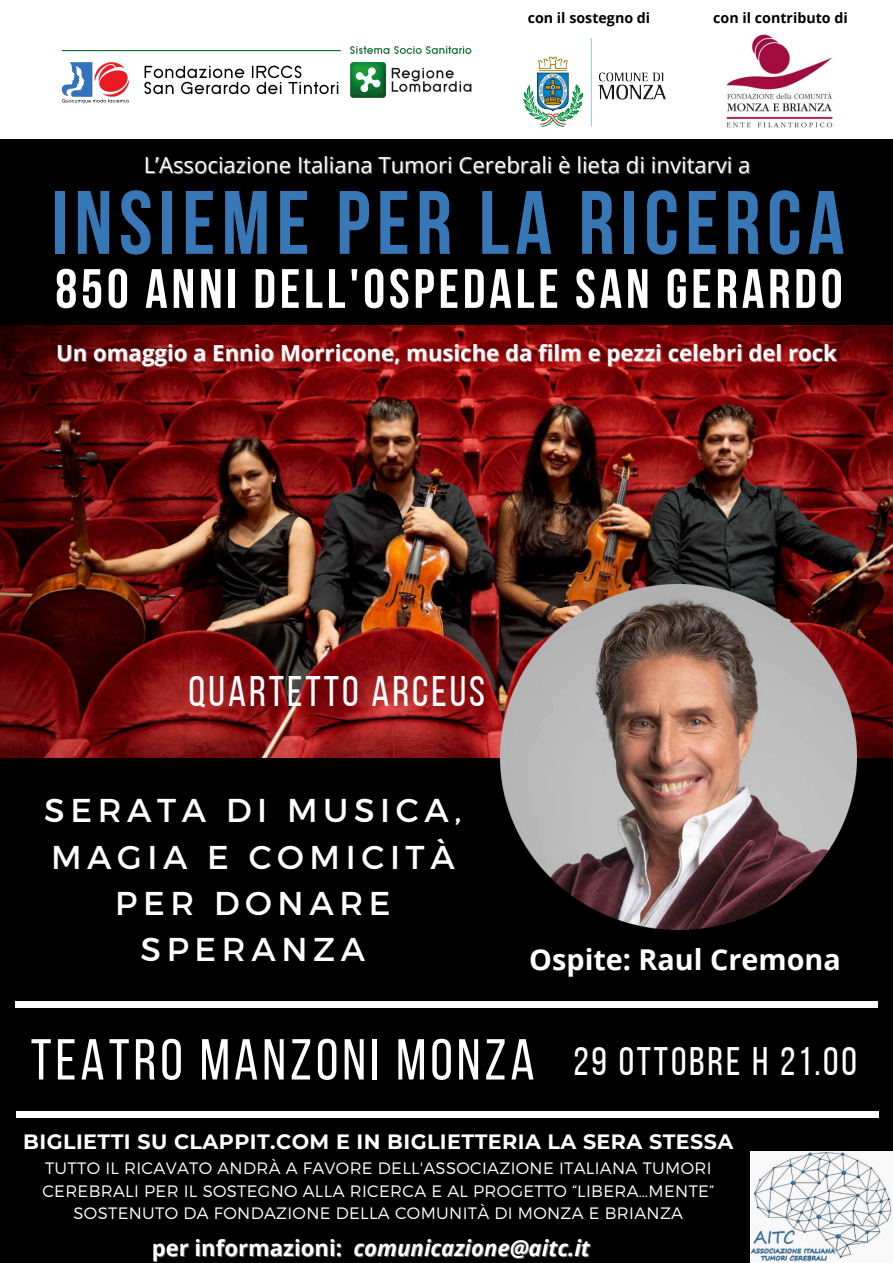
<style>
.page{position:relative;width:893px;height:1263px;background:#000}
.page>*{position:absolute;margin:0;border:0;box-sizing:border-box;transform-origin:0 0}
.t1{font:700 89.85px "Bebas Neue";letter-spacing:.07em;color:#3777b5}
.t2{font:57.68px "Bebas Neue";letter-spacing:.07em;color:#fff}
.t3{font:700 55.35px "Bebas Neue";letter-spacing:.07em;color:#fff}
.t4{font:42.67px "Bebas Neue";letter-spacing:.07em;color:#fff}
.t5{font:39.67px "Bebas Neue";letter-spacing:.07em;color:#fff}
.t6{font:33px/46.1px "Montserrat";letter-spacing:.17em;color:#fff;text-align:center}
.t7{font:700 28.72px "Open Sans";color:#fff}
.t8{font:700 22.12px "Open Sans";color:#fff}
.t9{font:22.12px "Open Sans";color:#fff}
.t10{font:italic 700 22.12px "Open Sans";color:#fff}
.t11{font:700 20.7px "Montserrat";letter-spacing:.02em;color:#fff}
.t12{font:300 16.5px/22.5px "Montserrat";letter-spacing:.02em;color:#fff;text-align:center}
.t13{font:700 14.25px "Open Sans";color:#000}
.s1{font-style:normal}
</style>
<div class="page">
<img style="left:0;top:326px;width:893px;height:431px">
<div style="left:15px;top:1001px;width:862px;height:6px;background:#fff"></div>
<div style="left:16px;top:1111px;width:862px;height:7px;background:#fff"></div>
<div style="left:0;top:0;width:893px;height:139px;background:#fff"></div>
<img style="left:61px;top:46px;width:411px;height:58px">
<img style="left:501px;top:585px;width:355px;height:344px">
<img style="left:523px;top:39px;width:143px;height:87px">
<img style="left:725px;top:33px;width:110px;height:95px">
<img style="left:750px;top:1152px;width:143px;height:111px">
<p class="t13" style="left:528px;top:8px;width:124px">con il sostegno di</p>
<p class="t13" style="left:713px;top:8px;width:136px">con il contributo di</p>
<h3 class="t9" style="left:144px;top:149px;width:608px">L’Associazione Italiana Tumori Cerebrali è lieta di invitarvi a</h3>
<h1 class="t1" style="left:51px;top:186px;width:795px">INSIEME PER LA RICERCA</h1>
<h3 class="t3" style="left:55px;top:266px;width:789px">850 ANNI DELL'OSPEDALE SAN GERARDO</h3>
<h3 class="t8" style="left:56px;top:337px;width:782px">Un omaggio a Ennio Morricone, musiche da film e pezzi celebri del rock</h3>
<h3 class="t4" style="left:188px;top:674px;width:298px">QUARTETTO ARCEUS</h3>
<h3 class="t6" style="left:44px;top:786px;width:418px">SERATA DI MUSICA,<br>MAGIA E COMICITÀ<br>PER DONARE<br>SPERANZA</h3>
<h3 class="t7" style="left:529px;top:939px;width:313px">Ospite: Raul Cremona</h3>
<h2 class="t2" style="left:31px;top:1036px;width:505px">TEATRO MANZONI MONZA</h2>
<h3 class="t5" style="left:573px;top:1045px;width:285px">29 OTTOBRE H 21.00</h3>
<p class="t11" style="left:23px;top:1129px;width:711px">BIGLIETTI SU CLAPPIT.COM E IN BIGLIETTERIA LA SERA STESSA</p>
<p class="t12" style="left:42px;top:1156px;width:673px">TUTTO IL RICAVATO ANDRÀ A FAVORE DELL'ASSOCIAZIONE ITALIANA TUMORI<br>CEREBRALI PER IL SOSTEGNO ALLA RICERCA E AL PROGETTO “LIBERA…MENTE”<br>SOSTENUTO DA FONDAZIONE DELLA COMUNITÀ DI MONZA E BRIANZA</p>
<h3 class="t10" style="left:152px;top:1233px;width:440px"><span class="s1">per informazioni:</span> comunicazione@aitc.it</h3>
</div>
